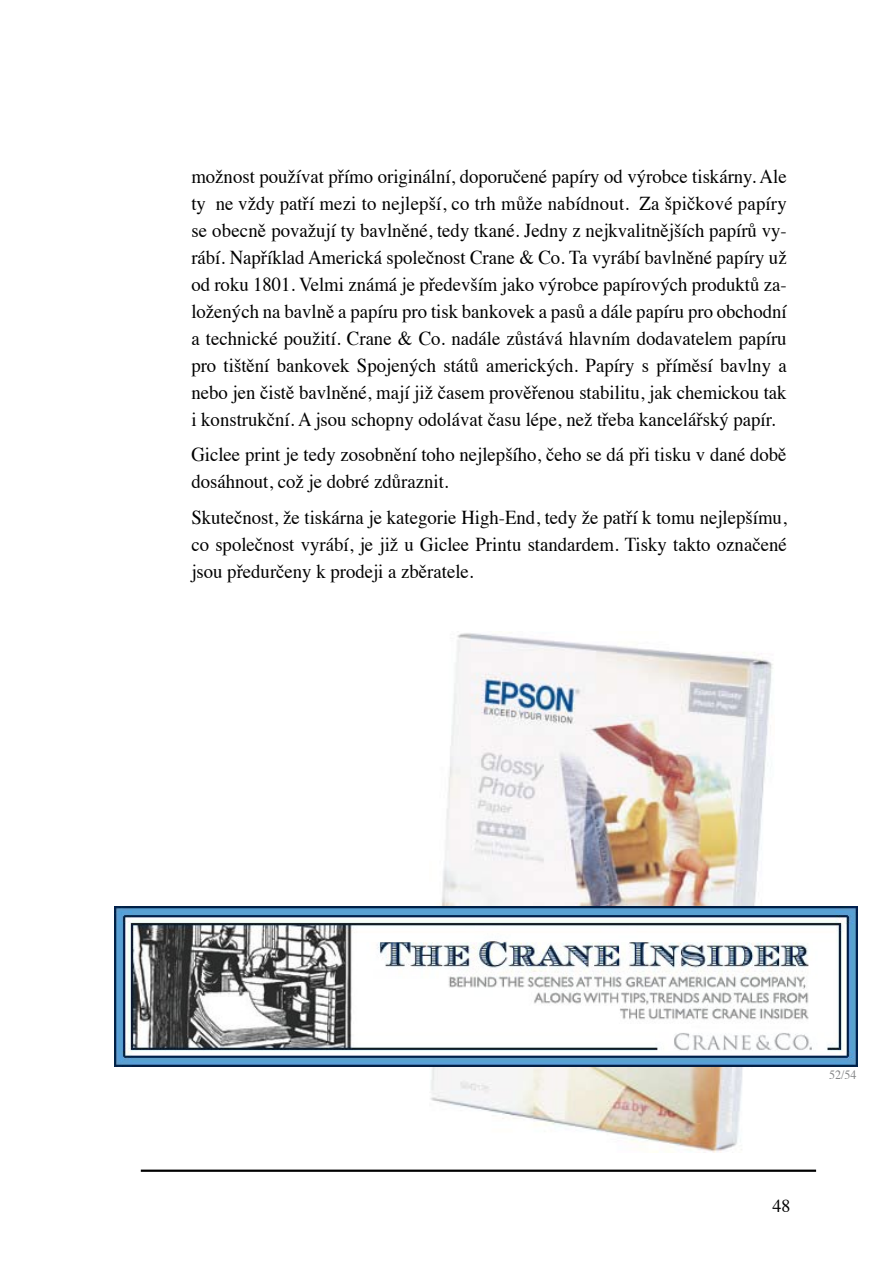
<style>
.page{position:relative;width:893px;height:1263px;background:#fff}
.page>*{position:absolute;margin:0;border:0;box-sizing:border-box;transform-origin:0 0}
.t1{font:19.65px/27px "Times";color:#000;text-align:justify;scale:.95 1}
.t2{font:18px "Times";color:#000}
.t3{font:12.6px "Times";color:#838486;scale:.95 1}
</style>
<div class="page">
<hr style="left:141px;top:1169px;width:675px;height:3px;background:#000">
<img style="left:429px;top:633px;width:346px;height:519px">
<img style="left:115px;top:906px;width:742px;height:160px">
<p class="t1" style="left:191px;top:161px;width:628px">možnost používat přímo originální, doporučené papíry od výrobce tiskárny. Ale ty ne vždy patří mezi to nejlepší, co trh může nabídnout. Za špičkové papíry se obecně považují ty bavlněné, tedy tkané. Jedny z nejkvalitnějších papírů vy&shy;rábí. Například Americká společnost Crane &amp; Co. Ta vyrábí bavlněné papíry už od roku 1801. Velmi známá je především jako výrobce papírových produktů za&shy;ložených na bavlně a papíru pro tisk bankovek a pasů a dále papíru pro obchodní a technické použití. Crane &amp; Co. nadále zůstává hlavním dodavatelem papíru pro tištění bankovek Spojených států amerických. Papíry s příměsí bavlny a nebo jen čistě bavlněné, mají již časem prověřenou stabilitu, jak chemickou tak i konstrukční. A jsou schopny odolávat času lépe, než třeba kancelářský papír.</p>
<p class="t1" style="left:191px;top:439px;width:628px">Giclee print je tedy zosobnění toho nejlepšího, čeho se dá při tisku v dané době dosáhnout, což je dobré zdůraznit.</p>
<p class="t1" style="left:191px;top:502px;width:628px">Skutečnost, že tiskárna je kategorie High-End, tedy že patří k tomu nejlepšímu, co společnost vyrábí, je již u Giclee Printu standardem. Tisky takto označené jsou předurčeny k prodeji a zběratele.</p>
<p class="t3" style="left:829px;top:1062px;width:30px">52/54</p>
<p class="t2" style="left:772px;top:1189px;width:19px">48</p>
</div>
